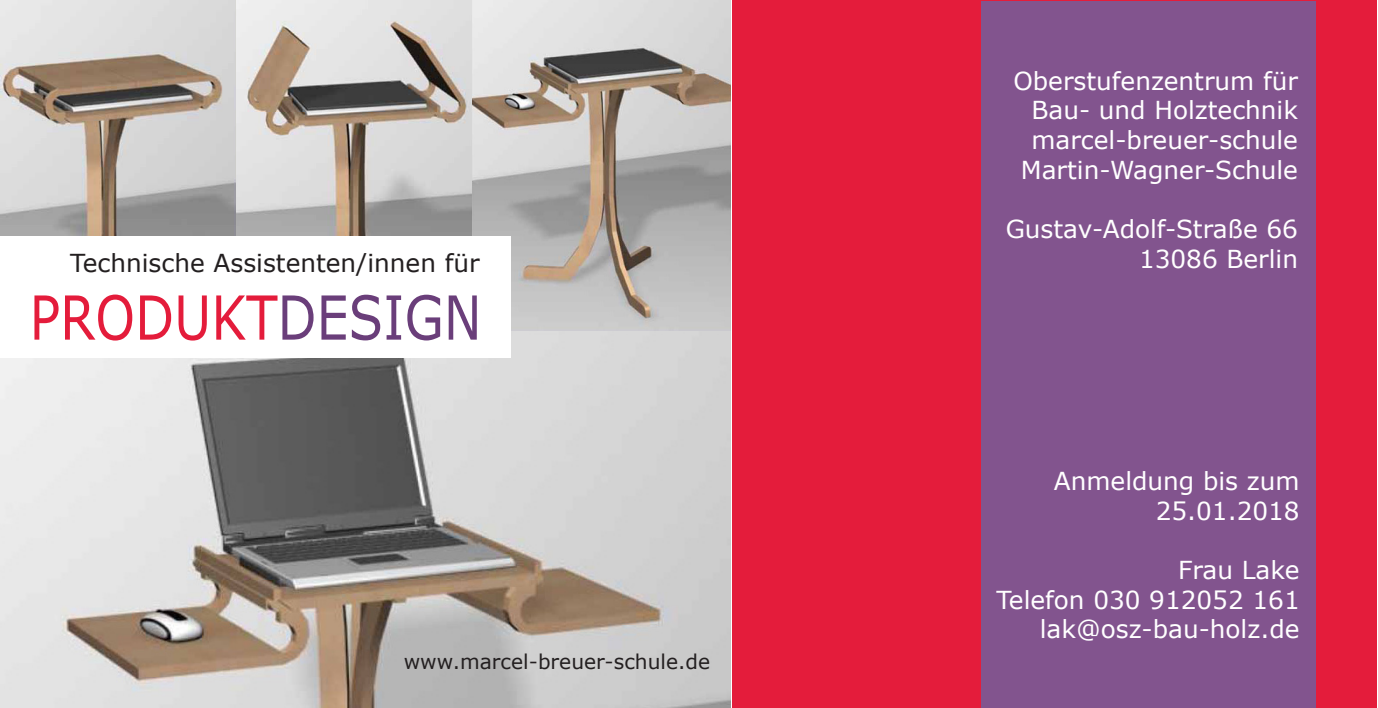
<style>
.page{position:relative;width:1378px;height:708px;background:#fff}
.page>*{position:absolute;margin:0;border:0;box-sizing:border-box;transform-origin:0 0}
.t1{font:60.75px "Verdana";color:#e41c3b;scale:.83 1}
.t2{font:24.75px/29.7px "Verdana";color:#fff;text-align:right}
.t3{font:24.75px "Verdana";color:#231f20}
.t4{font:20.25px "Verdana";color:#231f20}
.s1{color:#6a3e7a}
</style>
<div class="page">
<img style="left:0;top:0;width:731px;height:708px">
<div style="left:0;top:236px;width:510px;height:121px;background:#fff"></div>
<div style="left:732px;top:0;width:645px;height:707px;background:#e41c3b"></div>
<div style="left:980px;top:1px;width:335px;height:707px;background:#82548e"></div>
<p class="t3" style="left:70px;top:246px;width:411px">Technische Assistenten/innen für</p>
<p class="t1" style="left:30px;top:276px;width:546px">PRODUKT<span class="s1">DESIGN</span></p>
<p class="t4" style="left:404px;top:648px;width:308px">www.marcel-breuer-schule.de</p>
<p class="t2" style="left:1013px;top:66px;width:286px">Oberstufenzentrum für<br>Bau- und Holztechnik</p>
<p class="t2" style="left:1031px;top:125px;width:268px">marcel-breuer-schule</p>
<p class="t2" style="left:1021px;top:155px;width:279px">Martin-Wagner-Schule</p>
<p class="t2" style="left:1006px;top:214px;width:294px">Gustav-Adolf-Straße 66</p>
<p class="t2" style="left:1139px;top:244px;width:160px">13086 Berlin</p>
<p class="t2" style="left:1054px;top:466px;width:247px">Anmeldung bis zum<br>25.01.2018</p>
<p class="t2" style="left:1178px;top:555px;width:123px">Frau Lake</p>
<p class="t2" style="left:996px;top:585px;width:305px">Telefon 030 912052 161 lak@osz-bau-holz.de</p>
</div>
